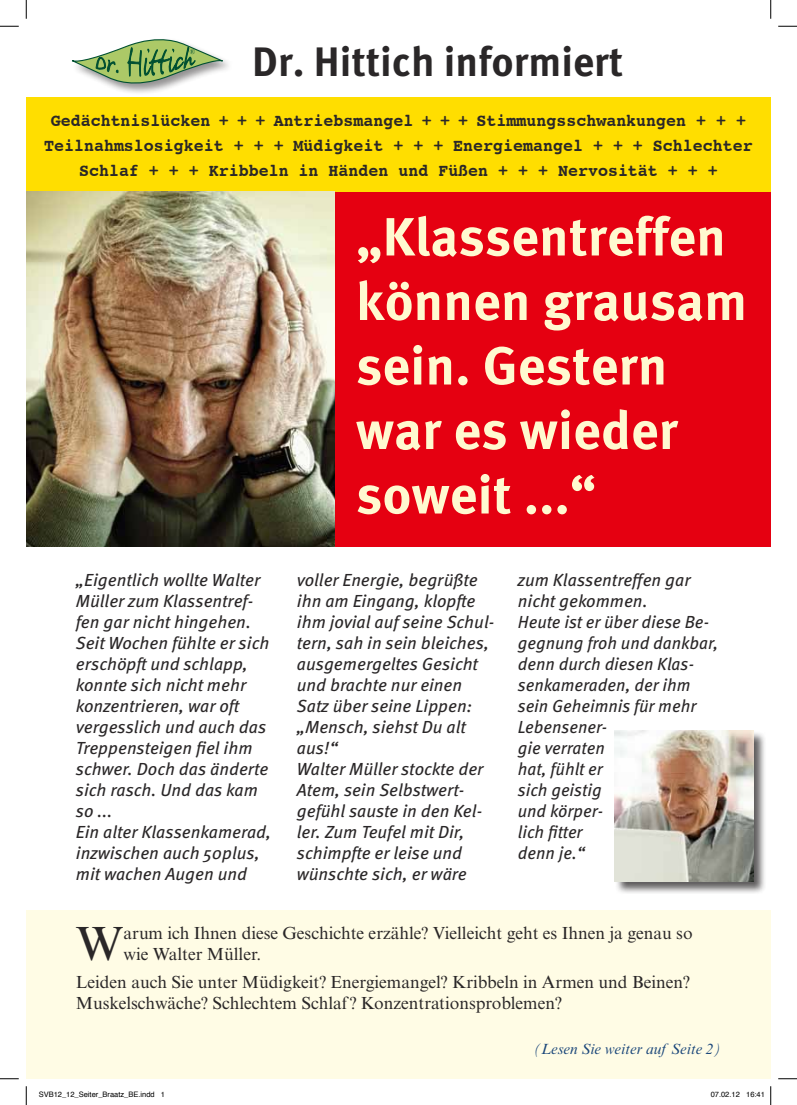
<style>
.page{position:relative;width:797px;height:1105px;background:#fff}
.page>*{position:absolute;margin:0;border:0;box-sizing:border-box;transform-origin:0 0}
.t1{font:700 53.75px/64.5px "Meta OT";color:#fff9d0}
.t2{font:48.12px "Times NRMT Std";color:#2a2728}
.t3{font:700 41.12px "Meta OT";color:#2a2728}
.t4{font:italic 17.5px/21px "Meta OT";color:#2a2728}
.t5{font:17.5px/21px "Times NRMT Std";color:#2a2728}
.t6{font:700 17.5px/25px "Courier";color:#2a2728;text-align:center;scale:.95 1}
.t7{font:italic 15px "Times NRMT Std";color:#1b477a}
.t8{font:7.5px "Helvetica";color:#000}
</style>
<div class="page">
<div style="left:26px;top:910px;width:744px;height:169px;background:#fffce5"></div>
<div style="left:26px;top:97px;width:744px;height:96px;background:#ffde00"></div>
<div style="left:335px;top:193px;width:435px;height:354px;background:#e50011"></div>
<div style="left:71px;top:37px;width:163px;height:58px;background:#2a2728;opacity:.5"></div>
<svg style="left:72px;top:39px;width:151px;height:45px"></svg>
<img style="left:26px;top:192px;width:309px;height:354px">
<div style="left:615px;top:731px;width:152px;height:164px;background:#2a2728;opacity:.75"></div>
<img style="left:614px;top:730px;width:139px;height:151px">
<svg style="left:0;top:25px;width:19px;height:2px"></svg>
<svg style="left:778px;top:25px;width:19px;height:2px"></svg>
<svg style="left:0;top:1078px;width:19px;height:1px"></svg>
<svg style="left:778px;top:1078px;width:19px;height:1px"></svg>
<svg style="left:25px;top:0;width:2px;height:19px"></svg>
<svg style="left:25px;top:1086px;width:2px;height:19px"></svg>
<svg style="left:770px;top:0;width:1px;height:19px"></svg>
<svg style="left:770px;top:1086px;width:1px;height:19px"></svg>
<h3 class="t3" style="left:252px;top:36px;width:372px">Dr. Hittich informiert</h3>
<p class="t6" style="left:44px;top:107px;width:747px">Gedächtnislücken + + + Antriebsmangel + + + Stimmungsschwankungen + + +<br>Teilnahmslosigkeit + + + Müdigkeit + + + Energiemangel + + + Schlechter<br>Schlaf + + + Kribbeln in Händen und Füßen + + + Nervosität + + +</p>
<h1 class="t1" style="left:356px;top:205px;width:393px">„Klassentreffen können grausam sein. Gestern war es wieder soweit ...“</h1>
<p class="t4" style="left:76px;top:570px;width:197px">„Eigentlich wollte Walter<br>Müller zum Klassentref&shy;fen gar nicht hingehen.<br>Seit Wochen fühlte er sich erschöpft und schlapp, konnte sich nicht mehr konzentrieren, war oft vergesslich und auch das<br>Treppensteigen fiel ihm schwer. Doch das änderte sich rasch. Und das kam so ...<br>Ein alter Klassenkamerad, inzwischen auch 50plus, mit wachen Augen und</p>
<p class="t4" style="left:297px;top:570px;width:199px">voller Energie, begrüßte ihn am Eingang, klopfte ihm jovial auf seine Schul&shy;tern, sah in sein bleiches, ausgemergeltes Gesicht und brachte nur einen<br>Satz über seine Lippen: „Mensch, siehst Du alt aus!“<br>Walter Müller stockte der<br>Atem, sein Selbstwert&shy;gefühl sauste in den Kel&shy;ler. Zum Teufel mit Dir, schimpfte er leise und wünschte sich, er wäre</p>
<p class="t4" style="left:518px;top:570px;width:202px">zum Klassentreffen gar nicht gekommen.<br>Heute ist er über diese Be&shy;gegnung froh und dankbar, denn durch diesen Klas&shy;senkameraden, der ihm sein Geheimnis für mehr<br>Lebensener-<br>gie verraten<br>hat, fühlt er<br>sich geistig<br>und körper-<br>lich fitter<br>denn je.“</p>
<h2 class="t2" style="left:76px;top:915px;width:49px">W</h2>
<p class="t5" style="left:123px;top:922px;width:570px">arum ich Ihnen diese Geschichte erzähle? Vielleicht geht es Ihnen ja genau so wie Walter Müller.</p>
<p class="t5" style="left:76px;top:971px;width:615px">Leiden auch Sie unter Müdigkeit? Energiemangel? Kribbeln in Armen und Beinen?<br>Muskelschwäche? Schlechtem Schlaf? Konzentrationsproblemen?</p>
<p class="t7" style="left:534px;top:1040px;width:189px">(Lesen Sie weiter auf Seite 2)</p>
<p class="t8" style="left:39px;top:1089px;width:128px">SVB12_12_Seiter_Braatz_BE.indd 1</p>
<p class="t8" style="left:710px;top:1089px;width:56px">07.02.12 16:41</p>
</div>
